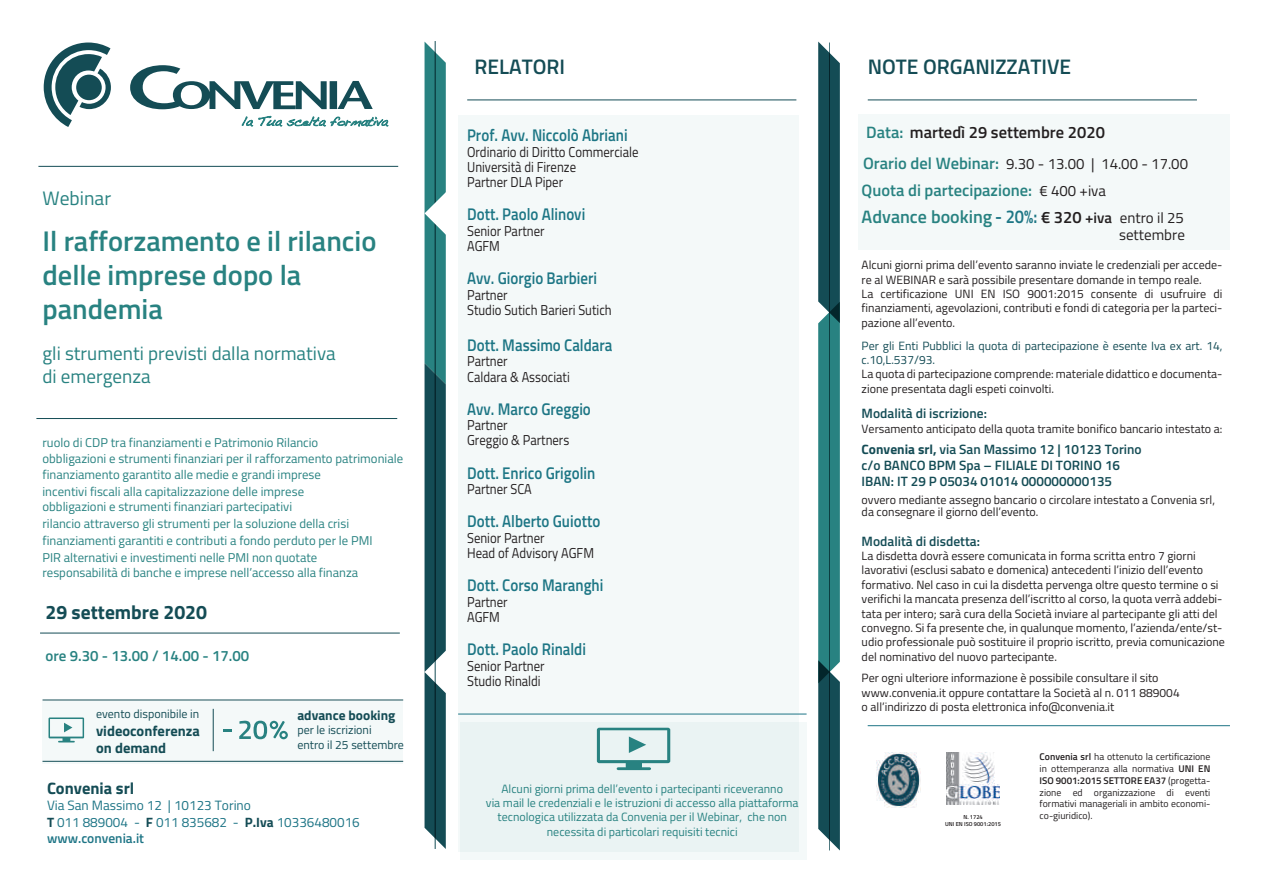
<style>
.page{position:relative;width:1263px;height:893px;background:#fff}
.page>*{position:absolute;margin:0;border:0;box-sizing:border-box;transform-origin:0 0}
.t1{font:600 28.5px/34.2px "Titillium";color:#288281}
.t2{font:600 21px "Titillium";color:#144c55}
.t3{font:700 19.5px "Titillium";color:#144c55}
.t4{font:19.5px "Titillium";color:#288281}
.t5{font:19.05px/22.8px "Titillium";color:#288281}
.t6{font:600 18px "Titillium";color:#288281}
.t7{font:600 16.95px "Titillium";color:#1d7685;scale:.89 1}
.t8{font:600 16.5px "Titillium";color:#288281}
.t9{font:600 16.5px "Titillium";color:#231f20}
.t10{font:700 16.5px "Titillium";color:#144c55}
.t11{font:15px "Titillium";color:#231f20}
.t12{font:600 15px "Titillium";color:#288281}
.t13{font:700 14.55px/17.4px "Titillium";color:#144c55}
.t14{font:14.4px/15.3px "Titillium";color:#231f20;scale:.89 1}
.t15{font:600 13.5px/16.2px "Titillium";color:#144c55}
.t16{font:13.5px/16.5px "Titillium";color:#1e7586}
.t17{font:700 13.5px "Titillium";color:#144c55}
.t18{font:12.75px/16.8px "Titillium";color:#288281}
.t19{font:12px/14.4px "Titillium";color:#231f20}
.t20{font:12px/14.4px "Titillium";color:#288281;text-align:center}
.t21{font:12px/14.4px "Titillium";color:#144c55}
.t22{font:9.75px/11.7px "Titillium";color:#231f20;text-align:justify}
.t23{font:600 5.7px "Titillium";color:#231f20}
.s1{font-weight:700;color:#144c55}
.s2{font-weight:600}
.s3{color:#288281}
.s4{font-weight:600;font-size:16.5px;color:#288281}
.s5{font-weight:400;font-size:15px;color:#231f20}
.s6{font-size:18.6px;color:#1d7685}
.s7{font-size:16.5px;color:#231f20}
.s8{font-size:15px;color:#231f20}
.s9{font-weight:700}
</style>
<div class="page">
<svg style="left:818px;top:42px;width:22px;height:808px;background:#286c70"></svg>
<svg style="left:44px;top:43px;width:344px;height:84px"></svg>
<hr style="left:467px;top:100px;width:329px;height:1px;background:#144c55">
<hr style="left:43px;top:700px;width:360px;height:1px;background:#144c55">
<div style="left:43px;top:701px;width:360px;height:63px;background:#f4f9f9"></div>
<hr style="left:868px;top:725px;width:362px;height:1px;background:#1e7586">
<hr style="left:458px;top:714px;width:348px;height:1px;background:#1e7586">
<hr style="left:38px;top:166px;width:360px;height:1px;background:#144c55">
<hr style="left:36px;top:418px;width:361px;height:1px;background:#144c55">
<hr style="left:868px;top:100px;width:329px;height:1px;background:#144c55">
<div style="left:458px;top:115px;width:340px;height:736px;background:#f4f9f9"></div>
<div style="left:460px;top:723px;width:346px;height:137px;background:#eaf3f3"></div>
<hr style="left:40px;top:633px;width:360px;height:1px;background:#144c55">
<div style="left:858px;top:115px;width:372px;height:135px;background:#f4f9f9"></div>
<hr style="left:829px;top:43px;width:1px;height:807px;background:#144c55">
<hr style="left:435px;top:41px;width:1px;height:808px;background:#144c55">
<hr style="left:213px;top:709px;width:1px;height:42px;background:#144c55">
<svg style="left:424px;top:42px;width:22px;height:807px;background:#367277"></svg>
<svg style="left:49px;top:717px;width:35px;height:25px"></svg>
<svg style="left:239px;top:721px;width:49px;height:18px"></svg>
<svg style="left:223px;top:729px;width:9px;height:2px"></svg>
<img style="left:877px;top:752px;width:43px;height:55px">
<img style="left:947px;top:752px;width:52px;height:53px">
<svg style="left:597px;top:728px;width:73px;height:42px"></svg>
<h3 class="t4" style="left:43px;top:184px;width:70px">Webinar</h3>
<h1 class="t1" style="left:43px;top:222px;width:335px">Il rafforzamento e il rilancio delle imprese dopo la pandemia</h1>
<h3 class="t5" style="left:43px;top:341px;width:295px">gli strumenti previsti dalla normativa di emergenza</h3>
<p class="t18" style="left:43px;top:434px;width:362px;line-height:15.3px">ruolo di CDP tra finanziamenti e Patrimonio Rilancio<br>obbligazioni e strumenti finanziari per il rafforzamento patrimoniale</p>
<p class="t18" style="left:43px;top:466px;width:280px">finanziamento garantito alle medie e grandi imprese incentivi fiscali alla capitalizzazione delle imprese</p>
<p class="t18" style="left:43px;top:498px;width:331px">obbligazioni e strumenti finanziari partecipativi<br>rilancio attraverso gli strumenti per la soluzione della crisi finanziamenti garantiti e contributi a fondo perduto per le PMI PIR alternativi e investimenti nelle PMI non quotate</p>
<p class="t18" style="left:43px;top:564px;width:317px">responsabilità di banche e imprese nell’accesso alla finanza</p>
<h3 class="t3" style="left:46px;top:598px;width:163px">29 settembre 2020</h3>
<p class="t12" style="left:46px;top:645px;width:205px">ore 9.30 - 13.00 / 14.00 - 17.00</p>
<p class="t21" style="left:96px;top:706px;width:105px">evento disponibile in</p>
<p class="t13" style="left:96px;top:721px;width:105px">videoconferenza on demand</p>
<p class="t17" style="left:297px;top:705px;width:100px">advance booking</p>
<p class="t21" style="left:297px;top:722px;width:108px">per le iscrizioni<br>entro il 25 settembre</p>
<h3 class="t10" style="left:47px;top:775px;width:89px">Convenia srl</h3>
<p class="t16" style="left:47px;top:797px;width:314px">Via San Massimo 12 | 10123 Torino<br><span class="s1">T</span> 011 889004 - <span class="s1">F</span> 011 835682 - <span class="s1">P.Iva</span> 10336480016 <span class="s2">www.convenia.it</span></p>
<h2 class="t2" style="left:475px;top:51px;width:92px">RELATORI</h2>
<h3 class="t7" style="left:467px;top:123px;width:182px">Prof. Avv. Niccolò Abriani</h3>
<p class="t14" style="left:467px;top:143px;width:194px">Ordinario di Diritto Commerciale<br>Università di Firenze<br>Partner DLA Piper</p>
<h3 class="t7" style="left:467px;top:202px;width:134px">Dott. Paolo Alinovi</h3>
<p class="t14" style="left:467px;top:222px;width:89px">Senior Partner<br>AGFM</p>
<h3 class="t7" style="left:467px;top:266px;width:148px">Avv. Giorgio Barbieri</h3>
<p class="t14" style="left:467px;top:286px;width:164px">Partner<br>Studio Sutich Barieri Sutich</p>
<h3 class="t7" style="left:467px;top:332px;width:165px">Dott. Massimo Caldara</h3>
<p class="t14" style="left:467px;top:353px;width:117px">Partner<br>Caldara &amp; Associati</p>
<h3 class="t7" style="left:467px;top:396px;width:141px">Avv. Marco Greggio</h3>
<p class="t14" style="left:467px;top:417px;width:116px">Partner<br>Greggio &amp; Partners</p>
<h3 class="t7" style="left:467px;top:460px;width:146px">Dott. Enrico Grigolin</h3>
<p class="t14" style="left:467px;top:481px;width:74px">Partner SCA</p>
<h3 class="t7" style="left:467px;top:509px;width:151px">Dott. Alberto Guiotto</h3>
<p class="t14" style="left:467px;top:529px;width:144px">Senior Partner<br>Head of Advisory AGFM</p>
<h3 class="t7" style="left:467px;top:573px;width:155px">Dott. Corso Maranghi</h3>
<p class="t14" style="left:467px;top:593px;width:47px">Partner<br>AGFM</p>
<h3 class="t7" style="left:467px;top:636px;width:135px">Dott. Paolo Rinaldi</h3>
<p class="t14" style="left:467px;top:657px;width:89px">Senior Partner<br>Studio Rinaldi</p>
<p class="t20" style="left:486px;top:781px;width:314px">Alcuni giorni prima dell’evento i partecipanti riceveranno<br>via mail le credenziali e le istruzioni di accesso alla piattaforma tecnologica utilizzata da Convenia per il Webinar, che non necessita di particolari requisiti tecnici</p>
<h2 class="t2" style="left:868px;top:51px;width:205px">NOTE ORGANIZZATIVE</h2>
<h3 class="t9" style="left:866px;top:120px;width:240px"><span class="s3">Data:</span> martedì 29 settembre 2020</h3>
<p class="t11" style="left:863px;top:153px;width:326px"><span class="s4">Orario del Webinar:</span> 9.30 - 13.00 | 14.00 - 17.00</p>
<h3 class="t8" style="left:862px;top:178px;width:246px">Quota di partecipazione: <span class="s5">€ 400 +iva</span></h3>
<h3 class="t6" style="left:862px;top:203px;width:324px">Advance booking <span class="s6">- 20%:</span> <span class="s7">€ 320</span> <span class="s8">+iva</span> <span class="s5">entro il 25</span></h3>
<p class="t11" style="left:1119px;top:223px;width:67px">settembre</p>
<p class="t19" style="left:862px;top:257px;width:362px">Alcuni giorni prima dell’evento saranno inviate le credenziali per accede&shy;re al WEBINAR e sarà possibile presentare domande in tempo reale.<br>La certificazione UNI EN ISO 9001:2015 consente di usufruire di finanziamenti, agevolazioni, contributi e fondi di categoria per la parteci&shy;pazione all’evento.</p>
<p class="t21" style="left:862px;top:338px;width:362px">Per gli Enti Pubblici la quota di partecipazione è esente Iva ex art. 14, c.10,L.537/93.</p>
<p class="t19" style="left:862px;top:366px;width:362px">La quota di partecipazione comprende: materiale didattico e documenta&shy;zione presentata dagli espeti coinvolti.</p>
<p class="t15" style="left:862px;top:405px;width:127px">Modalità di iscrizione:</p>
<p class="t19" style="left:862px;top:421px;width:362px">Versamento anticipato della quota tramite bonifico bancario intestato a:</p>
<p class="t15" style="left:862px;top:440px;width:281px"><span class="s9">Convenia srl,</span> via San Massimo 12 | 10123 Torino c/o BANCO BPM Spa – FILIALE DI TORINO 16<br>IBAN: IT 29 P 05034 01014 000000000135</p>
<p class="t19" style="left:862px;top:494px;width:355px;line-height:11.4px">ovvero mediante assegno bancario o circolare intestato a Convenia srl, da consegnare il giorno dell’evento.</p>
<p class="t15" style="left:862px;top:532px;width:120px">Modalità di disdetta:</p>
<p class="t19" style="left:862px;top:548px;width:365px">La disdetta dovrà essere comunicata in forma scritta entro 7 giorni lavorativi (esclusi sabato e domenica) antecedenti l’inizio dell’evento formativo. Nel caso in cui la disdetta pervenga oltre questo termine o si verifichi la mancata presenza dell’iscritto al corso, la quota verrà addebi&shy;tata per intero; sarà cura della Società inviare al partecipante gli atti del convegno. Si fa presente che, in qualunque momento, l’azienda/ente/st&shy;udio professionale può sostituire il proprio iscritto, previa comunicazione del nominativo del nuovo partecipante.</p>
<p class="t19" style="left:862px;top:670px;width:320px">Per ogni ulteriore informazione è possibile consultare il sito www.convenia.it oppure contattare la Società al n. 011 889004 o all’indirizzo di posta elettronica info@convenia.it</p>
<p class="t22" style="left:1039px;top:751px;width:172px"><span class="s2">Convenia srl</span> ha ottenuto la certificazione in ottemperanza alla normativa <span class="s2">UNI EN ISO 9001:2015 SETTORE EA37</span> (progetta&shy;zione ed organizzazione di eventi formativi manageriali in ambito economi-</p>
<p class="t23" style="left:963px;top:813px;width:21px">N. 1724</p>
<p class="t22" style="left:1039px;top:809px;width:54px">co-giuridico).</p>
<p class="t23" style="left:945px;top:820px;width:57px">UNI EN ISO 9001:2015</p>
</div>
